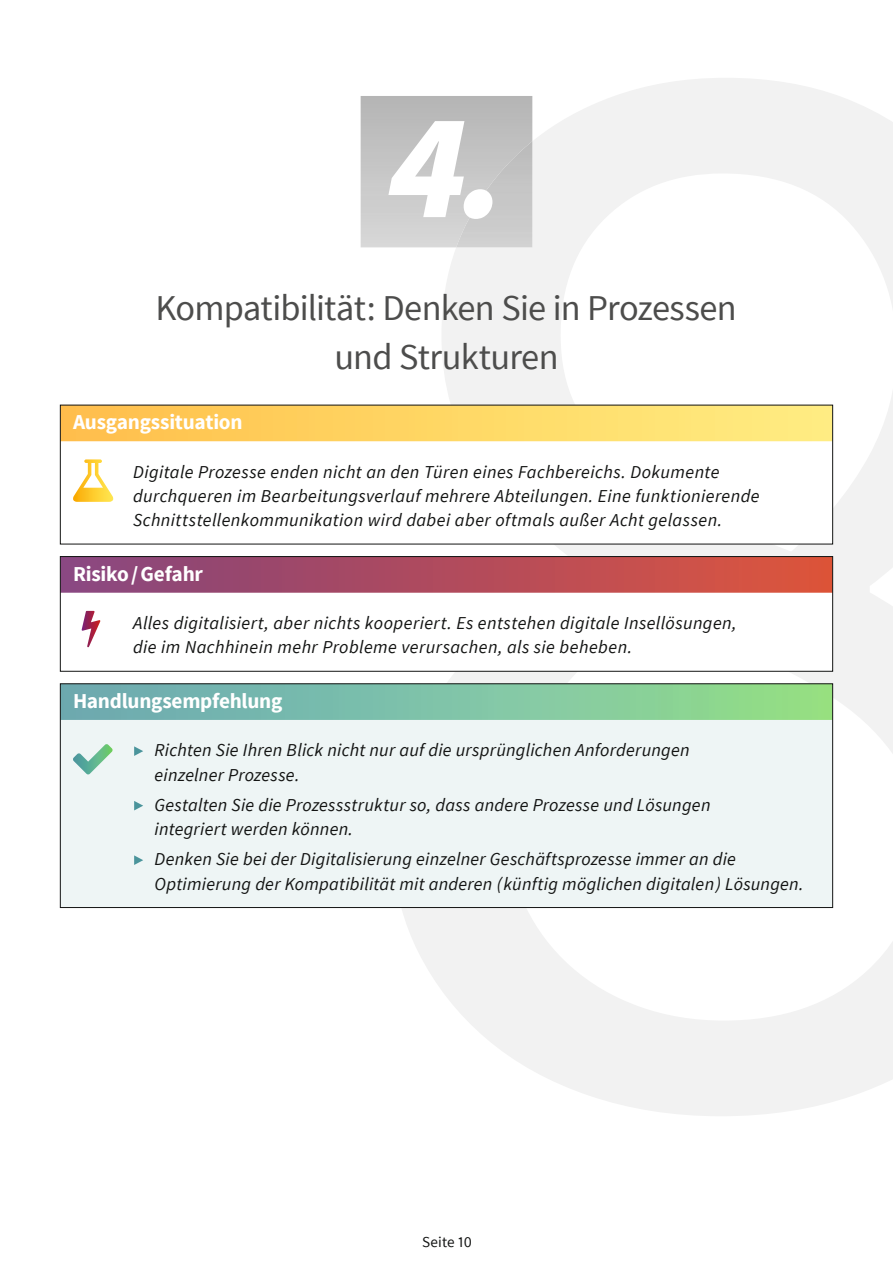
<style>
.page{position:relative;width:893px;height:1263px;background:#fff}
.page>*{position:absolute;margin:0;border:0;box-sizing:border-box;transform-origin:0 0}
.t1{font:italic 900 151.5px "Source Sans Pro";color:#fff}
.t2{font:36.3px/48.4px "Source Sans Pro";letter-spacing:-.02em;color:#4d4d4c;text-align:center}
.t3{font:700 21.15px "Source Sans Pro";letter-spacing:-.015em;color:#fff}
.t4{font:italic 18.15px/24.2px "Source Sans Pro";letter-spacing:.02em;color:#131413}
.t5{font:15.15px "Source Sans Pro";letter-spacing:.01em;color:#131413}
.s1{font-style:normal;color:#fff}
</style>
<div class="page">
<svg style="left:401px;top:78px;width:492px;height:1038px"></svg>
<svg style="left:361px;top:96px;width:171px;height:151px;background:#c5c5c5"></svg>
<div style="left:60px;top:684px;width:773px;height:223px;background:#eef5f5"></div>
<svg style="left:62px;top:685px;width:769px;height:35px;background:#80c3a2"></svg>
<div style="left:60px;top:683px;width:773px;height:225px;border:1px solid #131413"></div>
<div style="left:60px;top:405px;width:773px;height:139px;background:#fff"></div>
<svg style="left:62px;top:407px;width:769px;height:34px;background:#ffd665"></svg>
<div style="left:60px;top:556px;width:773px;height:115px;background:#fff"></div>
<svg style="left:62px;top:558px;width:769px;height:35px;background:#b14d5e"></svg>
<div style="left:60px;top:556px;width:773px;height:115px;border:1px solid #131413"></div>
<svg style="left:82px;top:611px;width:18px;height:36px"></svg>
<svg style="left:73px;top:744px;width:40px;height:30px"></svg>
<svg style="left:73px;top:459px;width:41px;height:43px"></svg>
<h1 class="t1" style="left:386px;top:69px;width:122px">4.</h1>
<h2 class="t2" style="left:156px;top:284px;width:583px">Kompatibilität : Denken Sie in Prozessen und Strukturen</h2>
<p class="t3" style="left:73px;top:408px;width:171px">Ausgangssituation</p>
<p class="t4" style="left:133px;top:459px;width:628px">Digitale Prozesse enden nicht an den Türen eines Fachbereichs. Dokumente durchqueren im Bearbeitungsverlauf mehrere Abteilungen. Eine funktionierende<br>Schnittstellenkommunikation wird dabei aber oftmals außer Acht gelassen.</p>
<p class="t3" style="left:73px;top:560px;width:131px">Risiko / Gefahr</p>
<p class="t4" style="left:133px;top:611px;width:605px">Alles digitalisiert, aber nichts kooperiert. Es entstehen digitale Insellösungen, die im Nachhinein mehr Probleme verursachen, als sie beheben.</p>
<p class="t3" style="left:73px;top:687px;width:211px">Handlungsempfehlung</p>
<p class="t4" style="left:155px;top:738px;width:537px;text-indent:-21px"><span class="s1">▶</span> Richten Sie Ihren Blick nicht nur auf die ursprünglichen Anforderungen einzelner Prozesse.</p>
<p class="t4" style="left:155px;top:793px;width:557px;text-indent:-21px"><span class="s1">▶</span> Gestalten Sie die Prozessstruktur so, dass andere Prozesse und Lösungen integriert werden können.</p>
<p class="t4" style="left:155px;top:847px;width:650px;text-indent:-21px"><span class="s1">▶</span> Denken Sie bei der Digitalisierung einzelner Geschäftsprozesse immer an die<br>Optimierung der Kompatibilität mit anderen ( künftig möglichen digitalen ) Lösungen.</p>
<p class="t5" style="left:422px;top:1232px;width:51px">Seite 10</p>
</div>
